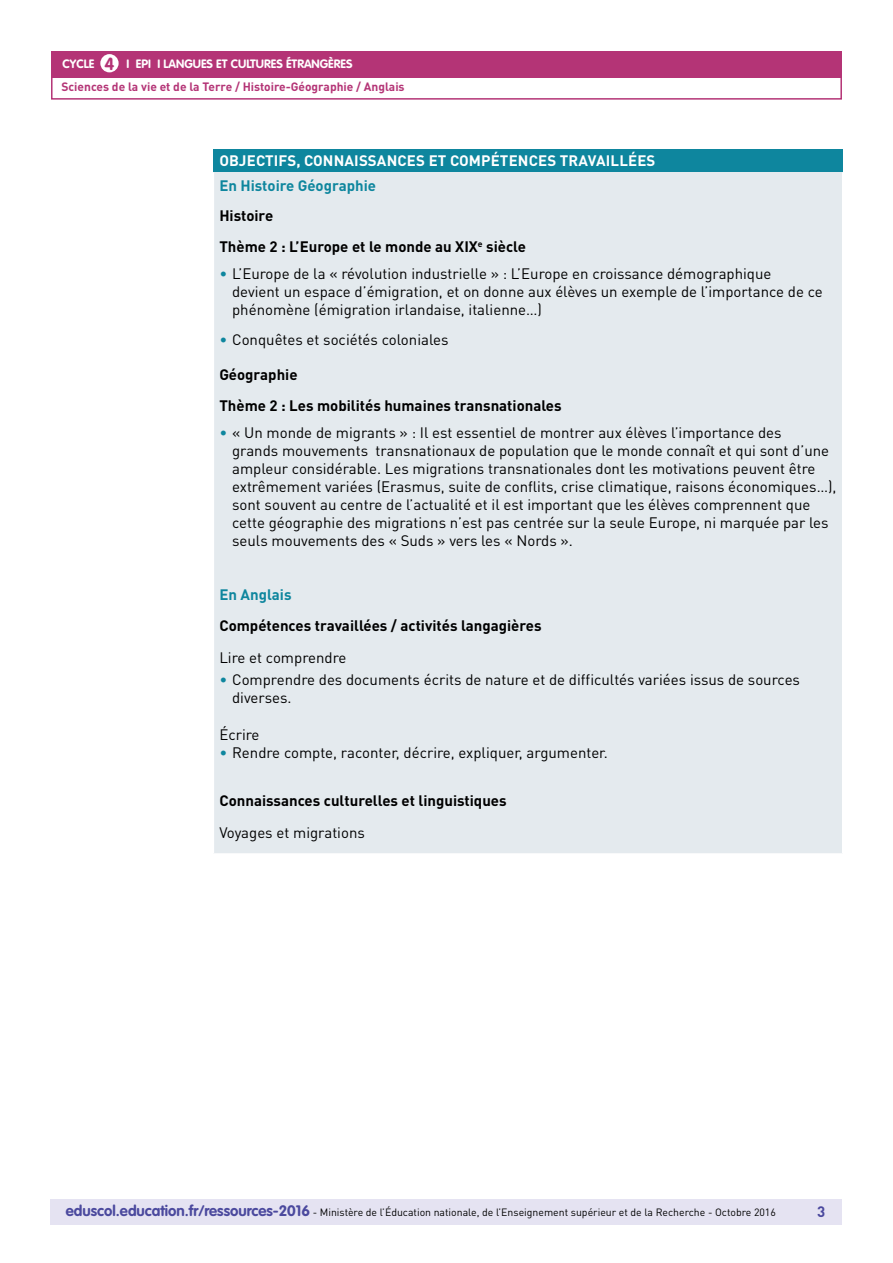
<style>
.page{position:relative;width:893px;height:1263px;background:#fff}
.page>*{position:absolute;margin:0;border:0;box-sizing:border-box;transform-origin:0 0}
.t1{font:700 17.25px "VAG Rounded Std";color:#b43476}
.t2{font:15px/18px "DIN Pro";color:#000}
.t3{font:700 15px/30.8px "DIN Pro";color:#000}
.t4{font:700 15px "DIN Pro";letter-spacing:.01em;color:#fff}
.t5{font:700 15px "DIN Pro";color:#0e869e}
.t6{font:700 15px "DIN Pro";color:#4b499e}
.t7{font:700 12px "DIN Pro";color:#b43476}
.t8{font:700 12px "VAG Rounded Std";color:#fff}
.t9{font:10.5px "DIN Pro";color:#000}
.s1{color:#0e869e}
.s2{font-family:"VAG Rounded Std";font-weight:700;font-size:15px;color:#4b499e}
</style>
<div class="page">
<div style="left:50px;top:1199px;width:791px;height:26px;background:#e5e3f2"></div>
<div style="left:51px;top:51px;width:791px;height:27px;background:#b43476"></div>
<div style="left:100px;top:54px;width:19px;height:18px;background:#fff;border-radius:50%"></div>
<div style="left:51px;top:75px;width:791px;height:25px;border:2px solid #b43476"></div>
<div style="left:213px;top:149px;width:630px;height:23px;background:#0e869e"></div>
<div style="left:213px;top:172px;width:630px;height:682px;background:#e4eaee"></div>
<hr style="left:213px;top:172px;width:1px;height:681px;background:#fff">
<hr style="left:842px;top:172px;width:1px;height:681px;background:#fff">
<hr style="left:213px;top:853px;width:630px;height:2px;background:#fff">
<p class="t8" style="left:63px;top:57px;width:33px">CYCLE</p>
<p class="t8" style="left:127px;top:57px;width:227px">I EPI I Langues et cultures étrangères</p>
<p class="t1" style="left:105px;top:53px;width:11px">4</p>
<p class="t7" style="left:61px;top:79px;width:345px">Sciences de la vie et de la Terre / Histoire-Géographie / Anglais</p>
<p class="t4" style="left:219px;top:151px;width:437px">Objecti fs, connaissances et compétences travai llées</p>
<p class="t5" style="left:219px;top:175px;width:158px">En H istoire Géographie</p>
<p class="t3" style="left:219px;top:200px;width:308px">H istoire<br>Thème 2 : L’Europe et le monde au XIX<sup>e</sup> siècle</p>
<p class="t2" style="left:232px;top:264px;width:592px;text-indent:-13px"><span class="s1">•</span> L’Europe de la « révolution industrielle » : L’Europe en croissance démographique devient un espace d’émigration, et on donne aux élèves un exemple de l’importance de ce phénomène (émigration irlandaise, italienne…)</p>
<p class="t2" style="left:219px;top:331px;width:231px"><span class="s1">•</span> Conquêtes et sociétés coloniales</p>
<p class="t3" style="left:219px;top:359px;width:344px">Géographie<br>Thème 2 : Les mobilités humaines transnationales</p>
<p class="t2" style="left:232px;top:423px;width:606px;text-indent:-13px"><span class="s1">•</span> « Un monde de migrants » : Il est essentiel de montrer aux élèves l’importance des<br>grands mouvements transnationaux de population que le monde connaît et qui sont d’une ampleur considérable. Les migrations transnationales dont les motivations peuvent être extrêmement variées (Erasmus, suite de conflits, crise climatique, raisons économiques…), sont souvent au centre de l’actualité et il est important que les élèves comprennent que cette géographie des migrations n’est pas centrée sur la seule Europe, ni marquée par les seuls mouvements des « Suds » vers les « Nords ».</p>
<p class="t5" style="left:219px;top:585px;width:74px">En Anglais</p>
<p class="t3" style="left:219px;top:609px;width:324px">Compétences travaillées / activités langagières</p>
<p class="t2" style="left:219px;top:648px;width:129px">Lire et comprendre</p>
<p class="t2" style="left:232px;top:671px;width:569px;text-indent:-13px"><span class="s1">•</span> Comprendre des documents écrits de nature et de difficultés variées issus de sources diverses.</p>
<p class="t2" style="left:219px;top:725px;width:42px">Écrire</p>
<p class="t2" style="left:219px;top:743px;width:390px"><span class="s1">•</span> Rendre compte, raconter, décrire, expliquer, argumenter.</p>
<p class="t3" style="left:219px;top:784px;width:289px">Connaissances culturelles et linguistiques</p>
<p class="t2" style="left:219px;top:823px;width:147px">Voyages et migrations</p>
<p class="t9" style="left:66px;top:1205px;width:711px"><span class="s2">eduscol.education.fr/ressources-2016</span> - Ministère de l’Éducation nationale, de l’Enseignement supérieur et de la Recherche - Octobre 2016</p>
<p class="t6" style="left:817px;top:1201px;width:10px">3</p>
</div>
